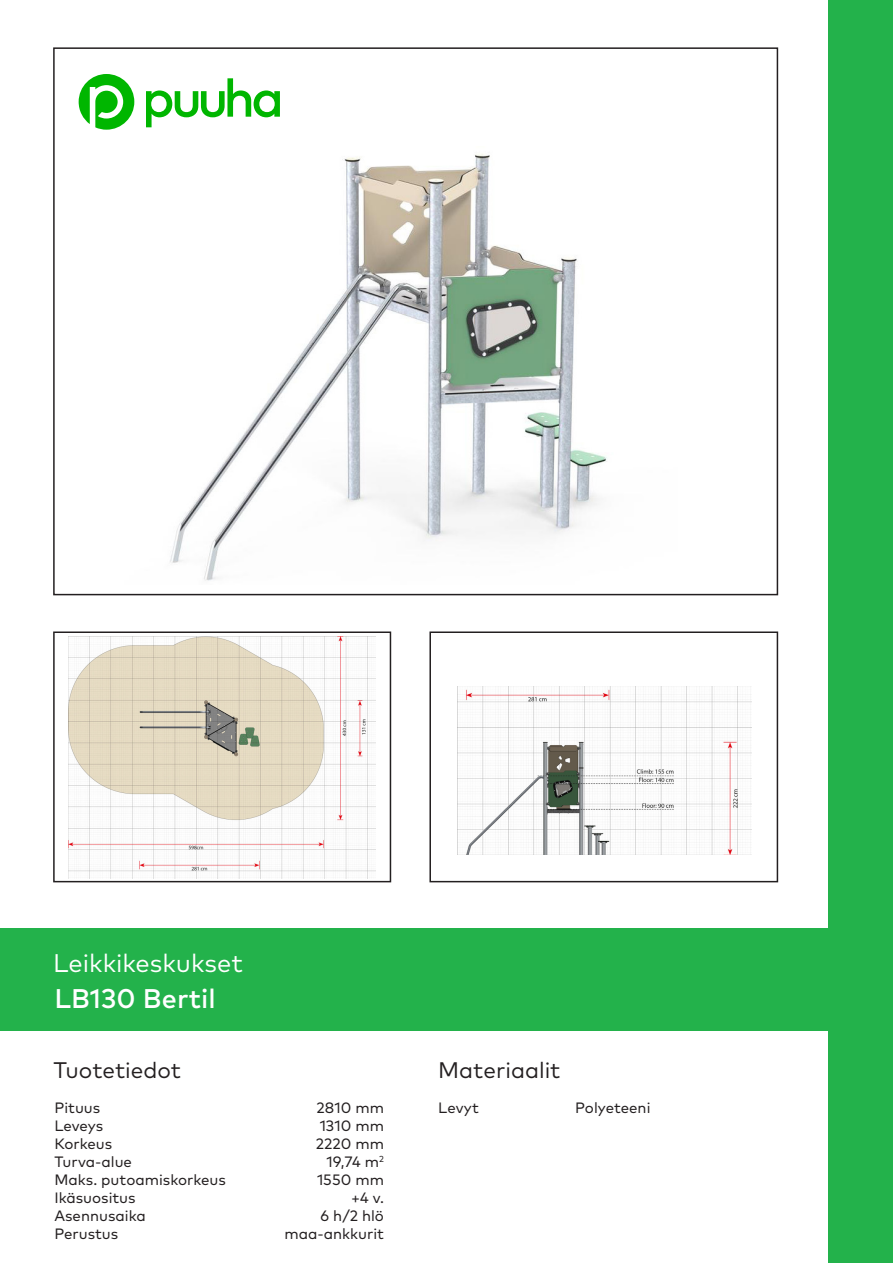
<style>
.page{position:relative;width:893px;height:1263px;background:#fff}
.page>*{position:absolute;margin:0;border:0;box-sizing:border-box;transform-origin:0 0}
.TUOTENUMERO{font:500 27px "Mark Pro";color:#fff}
.TUOTERYHMÄ{font:25.5px "Mark Pro";color:#fff}
.TUOTE_MATERIAALI{font:22.5px "Mark Pro";color:#231f20}
.Tiedot{font:15px "Mark Pro";color:#231f20}
.Numerot{font:15px "Mark Pro";color:#231f20}
</style>
<div class="page">
<div style="left:828px;top:0;width:65px;height:1263px;background:#23b24b"></div>
<svg style="left:79px;top:74px;width:55px;height:56px"></svg>
<svg style="left:146px;top:78px;width:134px;height:49px"></svg>
<div style="left:0;top:928px;width:884px;height:102px;background:#23b24b"></div>
<div style="left:53px;top:631px;width:338px;height:251px;border:2px solid #231f20"></div>
<div style="left:429px;top:631px;width:349px;height:251px;border:2px solid #231f20"></div>
<img style="left:170px;top:154px;width:437px;height:427px">
<img style="left:69px;top:636px;width:306px;height:242px">
<img style="left:458px;top:687px;width:293px;height:167px">
<p class="TUOTERYHMÄ" style="left:53px;top:944px;width:191px">Leikkikeskukset</p>
<p class="TUOTENUMERO" style="left:54px;top:978px;width:163px">LB130 Bertil</p>
<p class="TUOTE_MATERIAALI" style="left:53px;top:1053px;width:129px">Tuotetiedot</p>
<p class="TUOTE_MATERIAALI" style="left:438px;top:1053px;width:124px">Materiaalit</p>
<p class="Tiedot" style="left:54px;top:1096px;width:47px">Pituus</p>
<p class="Tiedot" style="left:54px;top:1114px;width:50px">Leveys</p>
<p class="Tiedot" style="left:54px;top:1132px;width:59px">Korkeus</p>
<p class="Tiedot" style="left:54px;top:1150px;width:79px">Turva-alue</p>
<p class="Tiedot" style="left:54px;top:1168px;width:173px">Maks. putoamiskorkeus</p>
<p class="Tiedot" style="left:54px;top:1186px;width:83px">Ikäsuositus</p>
<p class="Tiedot" style="left:54px;top:1204px;width:93px">Asennusaika</p>
<p class="Tiedot" style="left:54px;top:1222px;width:65px">Perustus</p>
<p class="Numerot" style="left:317px;top:1096px;width:69px">2810 mm</p>
<p class="Tiedot" style="left:438px;top:1096px;width:42px">Levyt</p>
<p class="Tiedot" style="left:575px;top:1096px;width:77px">Polyeteeni</p>
<p class="Numerot" style="left:320px;top:1114px;width:66px">1310 mm</p>
<p class="Numerot" style="left:316px;top:1132px;width:70px">2220 mm</p>
<p class="Numerot" style="left:327px;top:1150px;width:59px">19,74 m<sup>2</sup></p>
<p class="Numerot" style="left:317px;top:1168px;width:68px">1550 mm</p>
<p class="Numerot" style="left:351px;top:1186px;width:34px">+4 v.</p>
<p class="Numerot" style="left:321px;top:1204px;width:65px">6 h/2 hlö</p>
<p class="Numerot" style="left:284px;top:1222px;width:101px">maa-ankkurit</p>
</div>
